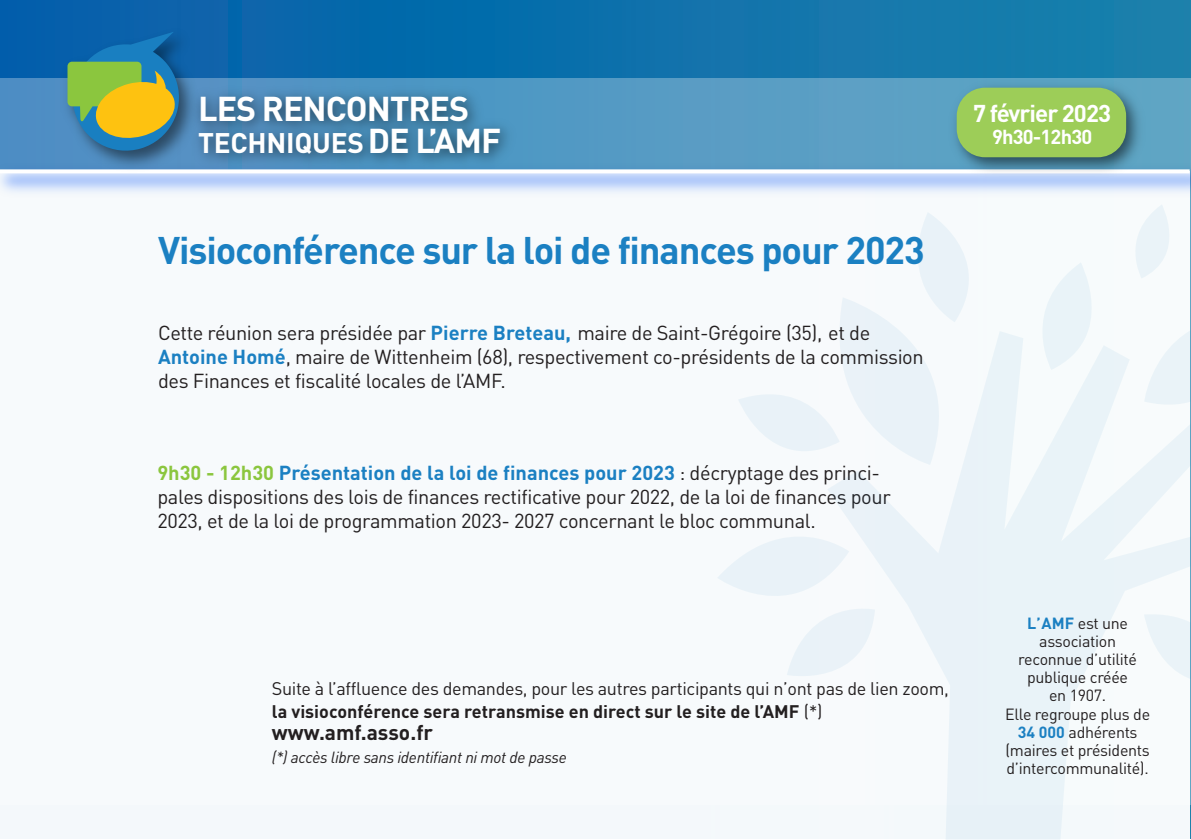
<style>
.page{position:relative;width:1191px;height:840px;background:#fff}
.page>*{position:absolute;margin:0;border:0;box-sizing:border-box;transform-origin:0 0}
.t1{font:700 38px "DIN Pro";letter-spacing:-.03em;color:#1b80c2}
.t2{font:700 34px "DIN Pro";letter-spacing:-.03em;color:#fff}
.t3{font:700 28px "DIN Pro";letter-spacing:-.01em;color:#fff}
.t4{font:700 24px "DIN Pro";letter-spacing:-.04em;color:#fff}
.t5{font:700 21px "DIN Pro";color:#231f20}
.t6{font:20px/24px "DIN Pro";letter-spacing:-.02em;color:#231f20}
.t7{font:700 20px "DIN Pro";letter-spacing:-.04em;color:#fff}
.t8{font:18px/22.8px "DIN Pro";letter-spacing:-.02em;color:#231f20}
.t9{font:16px/18px "DIN Pro";letter-spacing:-.02em;color:#231f20;text-align:center}
.t10{font:italic 16px "DIN Pro";letter-spacing:-.02em;color:#231f20}
.s1{font-size:34px}
.s2{font-weight:700;color:#1b80c2}
.s3{font-weight:700;color:#8bc63e}
.s4{font-weight:700}
</style>
<div class="page">
<div style="left:0;top:0;width:1191px;height:838px;background:linear-gradient(to right,#025dab,#1982ac)"></div>
<div style="left:0;top:78px;width:1191px;height:726px;background:#fff;opacity:.3"></div>
<div style="left:0;top:171px;width:1189px;height:667px;background:#f7fafc"></div>
<img style="left:0;top:161px;width:1191px;height:38px">
<svg style="left:0;top:169px;width:1189px;height:4px"></svg>
<img style="left:48px;top:12px;width:168px;height:182px">
<svg style="left:67px;top:32px;width:112px;height:118px;background:#6d976f"></svg>
<img style="left:945px;top:76px;width:203px;height:104px">
<div style="left:956px;top:88px;width:170px;height:69px;background:#9dcd58;border-radius:28px"></div>
<img style="left:180px;top:75px;width:391px;height:124px">
<svg style="left:828px;top:332px;width:363px;height:507px;fill:#eaf3f8"></svg>
<svg style="left:1144px;top:609px;width:47px;height:88px"></svg>
<svg style="left:739px;top:213px;width:259px;height:264px"></svg>
<svg style="left:1017px;top:204px;width:174px;height:220px"></svg>
<svg style="left:718px;top:504px;width:157px;height:185px"></svg>
<h2 class="t2" style="left:198px;top:97px;width:273px">LES RENCONTRES</h2>
<h3 class="t3" style="left:198px;top:133px;width:305px">TECHNIQUES<span class="s1">DE L’AMF</span></h3>
<h1 class="t1" style="left:158px;top:237px;width:768px">Visioconférence sur la loi de finances pour 2023</h1>
<p class="t6" style="left:158px;top:323px;width:767px">Cette réunion sera présidée par <span class="s2">Pierre Breteau,</span> maire de Saint-Grégoire (35), et de<br><span class="s2">Antoine Homé</span>, maire de Wittenheim (68), respectivement co-présidents de la commission des Finances et fiscalité locales de l’AMF.</p>
<p class="t6" style="left:157px;top:462px;width:735px"><span class="s3">9h30 - 12h30</span> <span class="s2">Présentation de la loi de finances pour 2023</span> : décryptage des princi&shy;pales dispositions des lois de finances rectificative pour 2022, de la loi de finances pour<br>2023, et de la loi de programmation 2023- 2027 concernant le bloc communal.</p>
<p class="t4" style="left:973px;top:105px;width:140px">7 février 2023</p>
<p class="t7" style="left:992px;top:129px;width:102px">9h30-12h30</p>
<p class="t8" style="left:272px;top:678px;width:678px">Suite à l’affluence des demandes, pour les autres participants qui n’ont pas de lien zoom, <span class="s4">la visioconférence sera retransmise en direct sur le site de l’AMF</span> (*)</p>
<p class="t5" style="left:272px;top:725px;width:163px">www.amf.asso.fr</p>
<p class="t10" style="left:272px;top:751px;width:296px">(*) accès libre sans identifiant ni mot de passe</p>
<p class="t9" style="left:1005px;top:616px;width:146px"><span class="s2">L’AMF</span> est une association<br>reconnue d’utilité publique créée<br>en 1907.<br>Elle regroupe plus de<br><span class="s2">34 000</span> adhérents (maires et présidents d’intercommunalité).</p>
</div>
